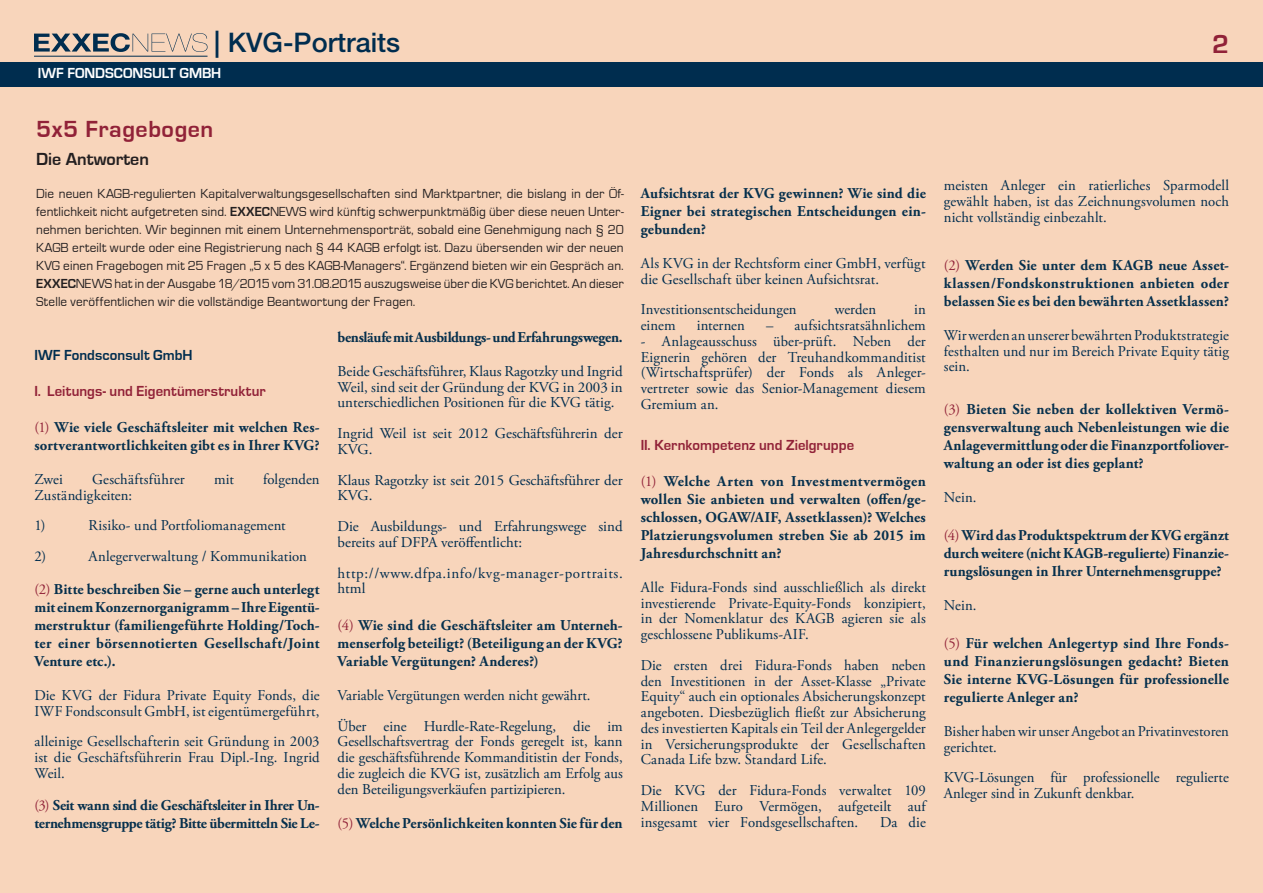
<style>
.page{position:relative;width:1263px;height:893px;background:#f8d5bb}
.page>*{position:absolute;margin:0;border:0;box-sizing:border-box;transform-origin:0 0}
.t1{font:500 27px "Helvetica Neue LT Pro";color:#002d4f}
.t2{font:700 27px "Eurostile";color:#912238}
.t3{font:700 24px "Eurostile";letter-spacing:.025em;color:#912238}
.t4{font:700 18px "Eurostile";color:#231f20}
.t5{font:15px/15.8px "Adobe Garamond Pro";color:#002d4f;text-align:justify}
.Fliesstext_ohne_Einz{font:700 15px/18px "Adobe Garamond Pro";letter-spacing:.01em;color:#06304d;text-align:justify}
.Fliesstext_ohne_Einz-2{font:700 15px/18px "Adobe Garamond Pro";letter-spacing:-.02em;color:#06304d}
.Fliesstext_ohne_Einz-3{font:700 15px "Eurostile";letter-spacing:.005em;color:#912238}
.t6{font:15px/15.8px "Adobe Garamond Pro";letter-spacing:.04em;color:#002d4f}
.t7{font:700 15px "Eurostile";color:#fff}
.Fliesstext_ohne_Einz-4{font:700 15px "Eurostile";letter-spacing:.005em;color:#002d4f}
.Fliesstext_ohne_Einz-5{font:13.5px/18px "Eurostile";letter-spacing:.01em;color:#231f20;text-align:justify}
.s1{font-size:27.15px}
.s2{font-weight:700}
.s3{font-weight:400;color:#912238}
</style>
<div class="page">
<div style="left:0;top:62px;width:1263px;height:24px;background:#002d4f"></div>
<svg style="left:34px;top:33px;width:173px;height:19px"></svg>
<hr style="left:34px;top:56px;width:173px;height:1px;background:#002d4f">
<h1 class="t1" style="left:214px;top:26px;width:188px"><span class="s1">|</span> KVG-Portraits</h1>
<h1 class="t2" style="left:1212px;top:29px;width:18px">2</h1>
<p class="t7" style="left:38px;top:65px;width:185px">IWF FONDSCONSULT GMBH</p>
<h2 class="t3" style="left:36px;top:116px;width:179px">5x5 Fragebogen</h2>
<p class="t4" style="left:36px;top:149px;width:114px">Die Antworten</p>
<p class="Fliesstext_ohne_Einz-5" style="left:36px;top:185px;width:589px">Die neuen KAGB-regulierten Kapitalverwaltungsgesellschaften sind Marktpartner, die bislang in der Öf&shy;fentlichkeit nicht aufgetreten sind. <span class="s2">EXXEC</span>NEWS wird künftig schwerpunktmäßig über diese neuen Unter&shy;nehmen berichten. Wir beginnen mit einem Unternehmensporträt, sobald eine Genehmigung nach § 20<br>KAGB erteilt wurde oder eine Registrierung nach § 44 KAGB erfolgt ist. Dazu übersenden wir der neuen KVG einen Fragebogen mit 25 Fragen „5 x 5 des KAGB-Managers“. Ergänzend bieten wir ein Gespräch an.</p>
<p class="Fliesstext_ohne_Einz-5" style="left:36px;top:275px;width:589px"><span class="s2">EXXEC</span>NEWS hat in der Ausgabe 18/2015 vom 31.08.2015 auszugsweise über die KVG berichtet. An dieser<br>Stelle veröffentlichen wir die vollständige Beantwortung der Fragen.</p>
<p class="Fliesstext_ohne_Einz-4" style="left:34px;top:347px;width:160px">IWF Fondsconsult GmbH</p>
<p class="Fliesstext_ohne_Einz-3" style="left:34px;top:383px;width:233px">I. Leitungs- und Eigentümerstruktur</p>
<p class="Fliesstext_ohne_Einz" style="left:34px;top:419px;width:287px"><span class="s3">(1)</span> Wie viele Geschäftsleiter mit welchen Res&shy;sortverantwortlichkeiten gibt es in Ihrer KVG?</p>
<p class="t5" style="left:34px;top:472px;width:30px">Zwei</p>
<p class="t5" style="left:92px;top:472px;width:94px">Geschäftsführer</p>
<p class="t5" style="left:214px;top:472px;width:21px">mit</p>
<p class="t5" style="left:263px;top:472px;width:58px">folgenden</p>
<p class="t5" style="left:34px;top:487px;width:99px">Zuständigkeiten:</p>
<p class="t5" style="left:34px;top:518px;width:13px">1)</p>
<p class="t5" style="left:88px;top:518px;width:199px">Risiko- und Portfoliomanagement</p>
<p class="t5" style="left:34px;top:549px;width:13px">2)</p>
<p class="t5" style="left:88px;top:549px;width:220px">Anlegerverwaltung / Kommunikation</p>
<p class="Fliesstext_ohne_Einz" style="left:34px;top:581px;width:287px"><span class="s3">(2)</span> Bitte beschreiben Sie – gerne auch unterlegt mit einem Konzernorganigramm – Ihre Eigentü&shy;merstruktur (familiengeführte Holding/Toch&shy;ter einer börsennotierten Gesellschaft/Joint Venture etc.).</p>
<p class="t5" style="left:34px;top:688px;width:287px">Die KVG der Fidura Private Equity Fonds, die<br>IWF Fondsconsult GmbH, ist eigentümergeführt,</p>
<p class="t5" style="left:34px;top:734px;width:287px">alleinige Gesellschafterin seit Gründung in 2003 ist die Geschäftsführerin Frau Dipl.-Ing. Ingrid Weil.</p>
<p class="Fliesstext_ohne_Einz-2" style="left:34px;top:797px;width:287px"><span class="s3">(3)</span> Seit wann sind die Geschäftsleiter in Ihrer Un&shy;ternehmensgruppe tätig? Bitte übermitteln Sie Le-</p>
<p class="Fliesstext_ohne_Einz-2" style="left:338px;top:329px;width:287px">bensläufe mit Ausbildungs- und Erfahrungswegen.</p>
<p class="t5" style="left:338px;top:364px;width:287px">Beide Geschäftsführer, Klaus Ragotzky und Ingrid Weil, sind seit der Gründung der KVG in 2003 in unterschiedlichen Positionen für die KVG tätig.</p>
<p class="t5" style="left:338px;top:426px;width:287px">Ingrid Weil ist seit 2012 Geschäftsführerin der<br>KVG.</p>
<p class="t5" style="left:338px;top:472px;width:287px">Klaus Ragotzky ist seit 2015 Geschäftsführer der<br>KVG.</p>
<p class="t5" style="left:338px;top:519px;width:287px">Die Ausbildungs- und Erfahrungswege sind bereits auf DFPA veröffentlicht:</p>
<p class="t6" style="left:338px;top:565px;width:287px">http://www.dfpa.info/kvg-manager-portraits. html</p>
<p class="Fliesstext_ohne_Einz" style="left:338px;top:617px;width:287px"><span class="s3">(4)</span> Wie sind die Geschäftsleiter am Unterneh&shy;menserfolg beteiligt? (Beteiligung an der KVG?<br>Variable Vergütungen? Anderes?)</p>
<p class="t5" style="left:338px;top:688px;width:255px">Variable Vergütungen werden nicht gewährt.</p>
<p class="t5" style="left:338px;top:718px;width:287px">Über eine Hurdle-Rate-Regelung, die im Gesellschaftsvertrag der Fonds geregelt ist, kann die geschäftsführende Kommanditistin der Fonds, die zugleich die KVG ist, zusätzlich am Erfolg aus den Beteiligungsverkäufen partizipieren.</p>
<p class="Fliesstext_ohne_Einz" style="left:338px;top:815px;width:287px"><span class="s3">(5)</span> Welche Persönlichkeiten konnten Sie für den</p>
<p class="Fliesstext_ohne_Einz" style="left:641px;top:185px;width:287px">Aufsichtsrat der KVG gewinnen? Wie sind die Eigner bei strategischen Entscheidungen ein&shy;gebunden?</p>
<p class="t5" style="left:641px;top:256px;width:287px">Als KVG in der Rechtsform einer GmbH, verfügt die Gesellschaft über keinen Aufsichtsrat.</p>
<p class="t5" style="left:641px;top:302px;width:157px">Investitionsentscheidungen</p>
<p class="t5" style="left:835px;top:302px;width:43px">werden</p>
<p class="t5" style="left:914px;top:302px;width:13px">in</p>
<p class="t5" style="left:641px;top:318px;width:36px">einem</p>
<p class="t5" style="left:697px;top:318px;width:50px">internen</p>
<p class="t5" style="left:766px;top:318px;width:161px">– aufsichtsratsähnlichem</p>
<p class="t5" style="left:641px;top:334px;width:287px">- Anlageausschuss über-prüft. Neben der Eignerin gehören der Treuhandkommanditist (Wirtschaftsprüfer) der Fonds als Anleger&shy;vertreter sowie das Senior-Management diesem Gremium an.</p>
<p class="Fliesstext_ohne_Einz-3" style="left:641px;top:437px;width:215px">II. Kernkompetenz und Zielgruppe</p>
<p class="Fliesstext_ohne_Einz" style="left:641px;top:473px;width:287px"><span class="s3">(1)</span> Welche Arten von Investmentvermögen wollen Sie anbieten und verwalten (offen/ge&shy;schlossen, OGAW/AIF, Assetklassen)? Welches Platzierungsvolumen streben Sie ab 2015 im Jahresdurchschnitt an?</p>
<p class="t5" style="left:641px;top:580px;width:287px">Alle Fidura-Fonds sind ausschließlich als direkt investierende Private-Equity-Fonds konzipiert, in der Nomenklatur des KAGB agieren sie als geschlossene Publikums-AIF.</p>
<p class="t5" style="left:641px;top:658px;width:287px">Die ersten drei Fidura-Fonds haben neben den Investitionen in der Asset-Klasse „Private Equity“ auch ein optionales Absicherungskonzept angeboten. Diesbezüglich fließt zur Absicherung des investierten Kapitals ein Teil der Anlegergelder in Versicherungsprodukte der Gesellschaften Canada Life bzw. Standard Life.</p>
<p class="t5" style="left:641px;top:783px;width:287px">Die KVG der Fidura-Fonds verwaltet 109<br>Millionen Euro Vermögen, aufgeteilt auf insgesamt vier Fondsgesellschaften.</p>
<p class="t5" style="left:880px;top:814px;width:47px">Da die</p>
<p class="t5" style="left:944px;top:178px;width:287px">meisten Anleger ein ratierliches Sparmodell gewählt haben, ist das Zeichnungsvolumen noch nicht vollständig einbezahlt.</p>
<p class="Fliesstext_ohne_Einz" style="left:944px;top:257px;width:287px"><span class="s3">(2)</span> Werden Sie unter dem KAGB neue Asset&shy;klassen/Fondskonstruktionen anbieten oder belassen Sie es bei den bewährten Assetklassen?</p>
<p class="t5" style="left:944px;top:328px;width:287px">Wir werden an unserer bewährten Produktstrategie festhalten und nur im Bereich Private Equity tätig sein.</p>
<p class="Fliesstext_ohne_Einz" style="left:944px;top:401px;width:287px"><span class="s3">(3)</span> Bieten Sie neben der kollektiven Vermö&shy;gensverwaltung auch Nebenleistungen wie die Anlagevermittlung oder die Finanzportfoliover&shy;waltung an oder ist dies geplant?</p>
<p class="t5" style="left:944px;top:490px;width:34px">Nein.</p>
<p class="Fliesstext_ohne_Einz" style="left:944px;top:527px;width:287px"><span class="s3">(4)</span> Wird das Produktspektrum der KVG ergänzt durch weitere (nicht KAGB-regulierte) Finanzie&shy;rungslösungen in Ihrer Unternehmensgruppe?</p>
<p class="t5" style="left:944px;top:598px;width:34px">Nein.</p>
<p class="Fliesstext_ohne_Einz" style="left:944px;top:635px;width:287px"><span class="s3">(5)</span> Für welchen Anlegertyp sind Ihre Fonds&shy;und Finanzierungslösungen gedacht? Bieten Sie interne KVG-Lösungen für professionelle regulierte Anleger an?</p>
<p class="t5" style="left:944px;top:724px;width:287px">Bisher haben wir unser Angebot an Privatinvestoren gerichtet.</p>
<p class="t5" style="left:944px;top:770px;width:287px">KVG-Lösungen für professionelle regulierte<br>Anleger sind in Zukunft denkbar.</p>
</div>
